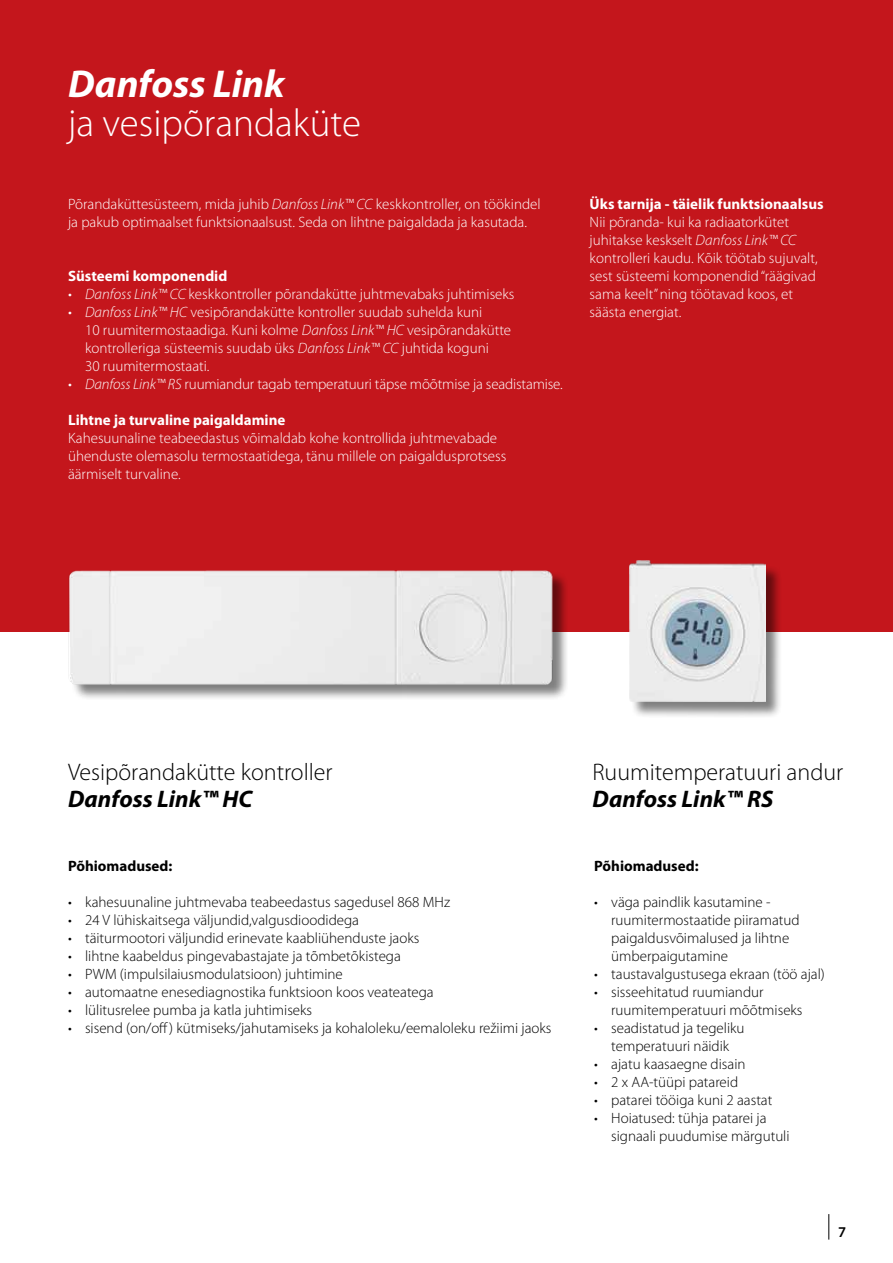
<style>
.page{position:relative;width:893px;height:1263px;background:#fff}
.page>*{position:absolute;margin:0;border:0;box-sizing:border-box;transform-origin:0 0}
.t1{font:300 39px "Myriad Pro";color:#fff}
.t2{font:italic 700 39px "Myriad Pro";color:#fff}
.t3{font:300 24px "Myriad Pro";color:#000}
.t4{font:italic 700 24px "Myriad Pro";color:#000}
.t5{font:300 15px/18px "Myriad Pro";color:#fff}
.t6{font:300 15px/18px "Myriad Pro";color:#000}
.t7{font:700 15px "Myriad Pro";color:#fff}
.t8{font:700 15px "Myriad Pro";color:#000}
.t9{font:600 15px "Myriad Pro";color:#000}
.s1{font-style:italic}
</style>
<div class="page">
<svg style="left:828px;top:1214px;width:1px;height:25px"></svg>
<div style="left:0;top:0;width:893px;height:631px;background:#c4161c"></div>
<div style="left:70px;top:571px;width:498px;height:129px;background:#000;opacity:.5"></div>
<img style="left:58px;top:570px;width:503px;height:115px">
<div style="left:630px;top:561px;width:152px;height:157px;background:#000;opacity:.5"></div>
<img style="left:629px;top:561px;width:137px;height:141px">
<h1 class="t2" style="left:68px;top:59px;width:218px">Danfoss Link</h1>
<h1 class="t1" style="left:68px;top:102px;width:295px">ja vesipõrandaküte</h1>
<p class="t5" style="left:68px;top:195px;width:474px">Põrandaküttesüsteem, mida juhib <span class="s1">Danfoss Link™ CC</span> keskkontroller, on töökindel ja pakub optimaalset funktsionaalsust. Seda on lihtne paigaldada ja kasutada.</p>
<p class="t7" style="left:68px;top:266px;width:161px">Süsteemi komponendid</p>
<p class="t5" style="left:68px;top:285px;width:448px"><span class="s1">• Danfoss Link™ CC</span> keskkontroller põrandakütte juhtmevabaks juhtimiseks</p>
<p class="t5" style="left:85px;top:303px;width:428px;text-indent:-17px"><span class="s1">• Danfoss Link™ HC</span> vesipõrandakütte kontroller suudab suhelda kuni<br>10 ruumitermostaadiga. Kuni kolme <span class="s1">Danfoss Link™ HC</span> vesipõrandakütte kontrolleriga süsteemis suudab üks <span class="s1">Danfoss Link™ CC</span> juhtida koguni<br>30 ruumitermostaati.</p>
<p class="t5" style="left:68px;top:375px;width:496px"><span class="s1">• Danfoss Link™ RS</span> ruumiandur tagab temperatuuri täpse mõõtmise ja seadistamise.</p>
<p class="t7" style="left:68px;top:410px;width:219px">Lihtne ja turvaline paigaldamine</p>
<p class="t5" style="left:68px;top:429px;width:440px">Kahesuunaline teabeedastus võimaldab kohe kontrollida juhtmevabade ühenduste olemasolu termostaatidega, tänu millele on paigaldusprotsess äärmiselt turvaline.</p>
<p class="t7" style="left:590px;top:194px;width:236px">Üks tarnija - täielik funktsionaalsus</p>
<p class="t5" style="left:590px;top:213px;width:230px">Nii põranda- kui ka radiaatorkütet juhitakse keskselt <span class="s1">Danfoss Link™ CC </span>kontrolleri kaudu. Kõik töötab sujuvalt, sest süsteemi komponendid “räägivad sama keelt” ning töötavad koos, et säästa energiat.</p>
<h2 class="t3" style="left:68px;top:758px;width:266px">Vesipõrandakütte kontroller</h2>
<h2 class="t4" style="left:68px;top:783px;width:186px">Danfoss Link™ HC</h2>
<p class="t8" style="left:68px;top:856px;width:106px">Põhiomadused:</p>
<p class="t6" style="left:68px;top:893px;width:384px">• kahesuunaline juhtmevaba teabeedastus sagedusel 868 MHz</p>
<p class="t6" style="left:68px;top:911px;width:293px">• 24 V lühiskaitsega väljundid,valgusdioodidega</p>
<p class="t6" style="left:68px;top:929px;width:353px">• täiturmootori väljundid erinevate kaabliühenduste jaoks</p>
<p class="t6" style="left:68px;top:947px;width:334px">• lihtne kaabeldus pingevabastajate ja tõmbetõkistega</p>
<p class="t6" style="left:68px;top:965px;width:276px">• PWM (impulsilaiusmodulatsioon) juhtimine</p>
<p class="t6" style="left:68px;top:983px;width:367px">• automaatne enesediagnostika funktsioon koos veateatega</p>
<p class="t6" style="left:68px;top:1001px;width:246px">• lülitusrelee pumba ja katla juhtimiseks</p>
<p class="t6" style="left:68px;top:1019px;width:485px">• sisend (on/off) kütmiseks/jahutamiseks ja kohaloleku/eemaloleku režiimi jaoks</p>
<h2 class="t3" style="left:592px;top:758px;width:252px">Ruumitemperatuuri andur</h2>
<h2 class="t4" style="left:592px;top:783px;width:182px">Danfoss Link™ RS</h2>
<p class="t8" style="left:594px;top:856px;width:106px">Põhiomadused:</p>
<p class="t6" style="left:611px;top:893px;width:190px;text-indent:-17px">• väga paindlik kasutamine - ruumitermostaatide piiramatud paigaldusvõimalused ja lihtne ümberpaigutamine</p>
<p class="t6" style="left:594px;top:965px;width:232px">• taustavalgustusega ekraan (töö ajal)</p>
<p class="t6" style="left:611px;top:983px;width:193px;text-indent:-17px">• sisseehitatud ruumiandur ruumitemperatuuri mõõtmiseks</p>
<p class="t6" style="left:594px;top:1019px;width:152px;text-align:center">• seadistatud ja tegeliku temperatuuri näidik</p>
<p class="t6" style="left:594px;top:1055px;width:153px">• ajatu kaasaegne disain</p>
<p class="t6" style="left:594px;top:1073px;width:145px">• 2 x AA-tüüpi patareid</p>
<p class="t6" style="left:594px;top:1091px;width:180px">• patarei tööiga kuni 2 aastat</p>
<p class="t6" style="left:611px;top:1109px;width:180px;text-indent:-17px">• Hoiatused: tühja patarei ja signaali puudumise märgutuli</p>
<p class="t9" style="left:838px;top:1223px;width:10px">7</p>
</div>
